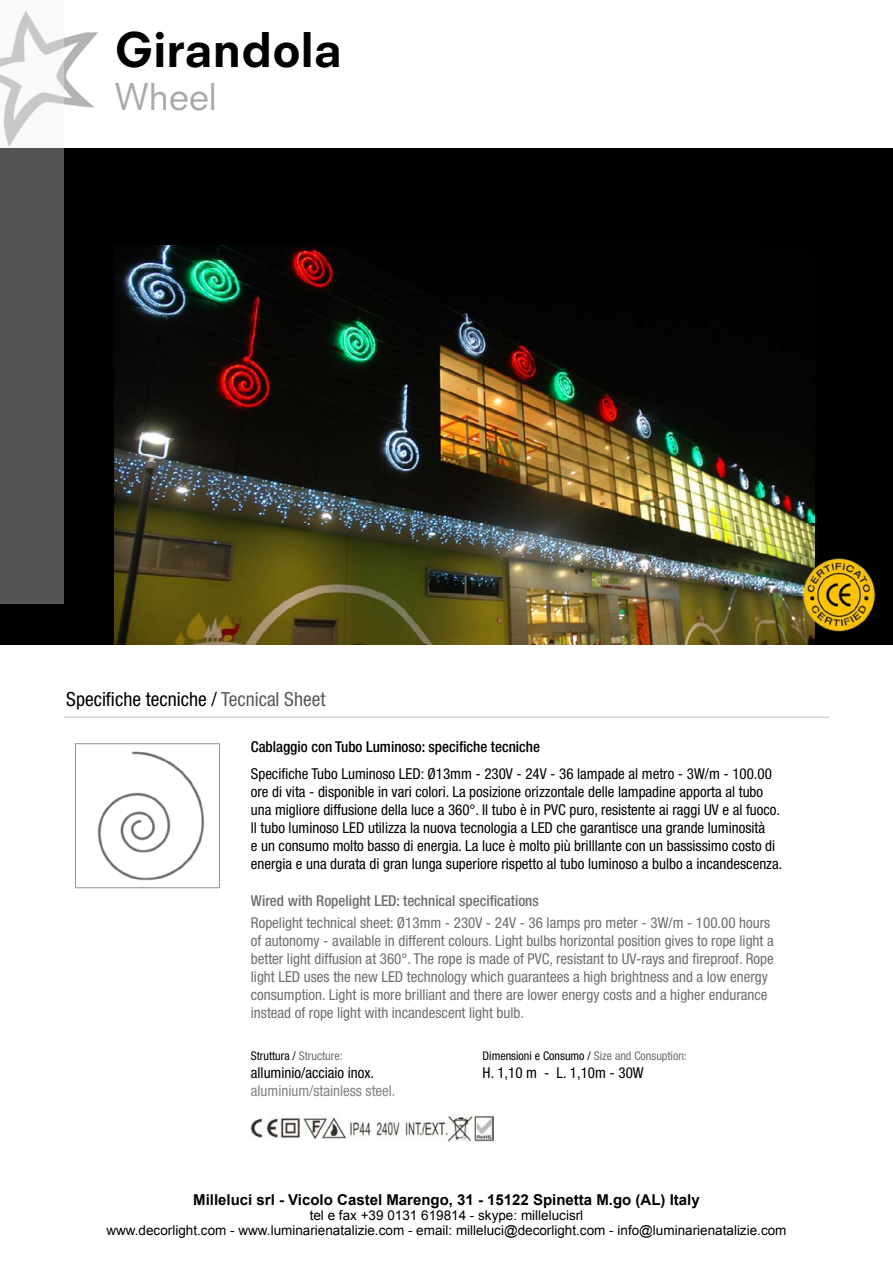
<style>
.page{position:relative;width:893px;height:1263px;background:#fff}
.page>*{position:absolute;margin:0;border:0;box-sizing:border-box;transform-origin:0 0}
.t1{font:800 46.5px "Neuzeit SLT Std";color:#000}
.t2{font:36px "Neuzeit SLT Std";color:#a7a9ac}
.t3{font:condensed 19.5px "Helvetica Neue";color:#000}
.t4{font:condensed 15px/18px "Helvetica Neue";color:#000}
.t5{font:condensed 15px/18px "Helvetica Neue";color:#6d6e71}
.t6{font:700 15px "Arial";color:#000}
.t7{font:500 condensed 15px "Helvetica Neue";color:#6d6e71}
.t8{font:500 condensed 15px "Helvetica Neue";color:#000}
.t9{font:condensed 15px "Helvetica Neue";color:#808285}
.t10{font:13.5px/15px "Arial";color:#000;text-align:center}
.t11{font:condensed 12px "Helvetica Neue";color:#000}
.s1{color:#58595b}
.s2{color:#6d6e71}
</style>
<div class="page">
<div style="left:0;top:148px;width:893px;height:496px;background:#000101"></div>
<img style="left:115px;top:245px;width:699px;height:399px">
<hr style="left:64px;top:717px;width:765px;height:1px;background:#bcbec0">
<img style="left:97px;top:751px;width:108px;height:130px">
<div style="left:75px;top:743px;width:145px;height:145px;border:1px solid #999b9e"></div>
<img style="left:251px;top:1114px;width:243px;height:28px">
<img style="left:802px;top:558px;width:74px;height:73px">
<img style="left:64px;top:32px;width:34px;height:76px">
<svg style="left:0;top:11px;width:64px;height:593px;fill:#545455"></svg>
<h1 class="t1" style="left:115px;top:21px;width:229px">Girandola</h1>
<h2 class="t2" style="left:115px;top:74px;width:104px">Wheel</h2>
<h3 class="t3" style="left:66px;top:688px;width:261px">Specifiche tecniche / <span class="s1">Tecnical Sheet</span></h3>
<p class="t8" style="left:251px;top:737px;width:291px">Cablaggio con Tubo Luminoso: specifiche tecniche</p>
<p class="t4" style="left:251px;top:764px;width:533px">Specifiche Tubo Luminoso LED: Ø13mm - 230V - 24V - 36 lampade al metro - 3W/m - 100.00 ore di vita - disponible in vari colori. La posizione orizzontale delle lampadine apporta al tubo una migliore diffusione della luce a 360°. Il tubo è in PVC puro, resistente ai raggi UV e al fuoco.<br>Il tubo luminoso LED utilizza la nuova tecnologia a LED che garantisce una grande luminosità<br>e un consumo molto basso di energia. La luce è molto più brilllante con un bassissimo costo di energia e una durata di gran lunga superiore rispetto al tubo luminoso a bulbo a incandescenza.</p>
<p class="t7" style="left:251px;top:892px;width:289px">Wired with Ropelight LED: technical specifications</p>
<p class="t5" style="left:251px;top:913px;width:524px">Ropelight technical sheet: Ø13mm - 230V - 24V - 36 lamps pro meter - 3W/m - 100.00 hours of autonomy - available in different colours. Light bulbs horizontal position gives to rope light a better light diffusion at 360°. The rope is made of PVC, resistant to UV-rays and fireproof. Rope light LED uses the new LED technology which guarantees a high brightness and a low energy consumption. Light is more brilliant and there are lower energy costs and a higher endurance instead of rope light with incandescent light bulb.</p>
<p class="t11" style="left:251px;top:1049px;width:93px">Struttura / <span class="s2">Structure:</span></p>
<p class="t4" style="left:251px;top:1063px;width:125px">alluminio/acciaio inox.</p>
<p class="t9" style="left:251px;top:1082px;width:146px">aluminium/stainless steel.</p>
<p class="t11" style="left:483px;top:1049px;width:206px">Dimensioni e Consumo / <span class="s2">Size and Consuption:</span></p>
<p class="t4" style="left:483px;top:1063px;width:163px">H. 1,10 m - L. 1,10m - 30W</p>
<p class="t6" style="left:193px;top:1190px;width:508px">Milleluci srl - Vicolo Castel Marengo, 31 - 15122 Spinetta M.go (AL) Italy</p>
<p class="t10" style="left:106px;top:1208px;width:682px">tel e fax +39 0131 619814 - skype: millelucisrl<br>www.decorlight.com - www.luminarienatalizie.com - email: milleluci@decorlight.com - info@luminarienatalizie.com</p>
</div>
